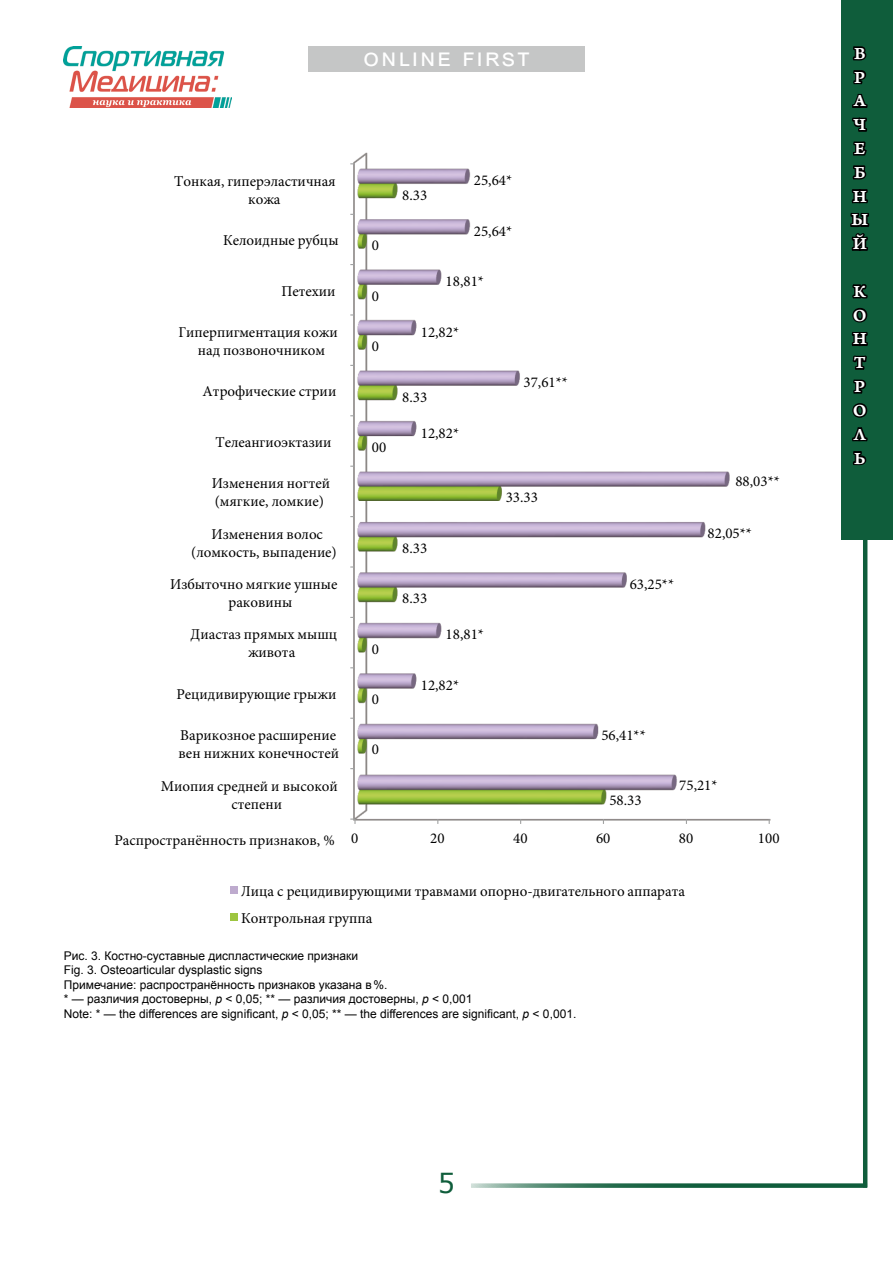
<style>
.page{position:relative;width:893px;height:1263px;background:#fff}
.page>*{position:absolute;margin:0;border:0;box-sizing:border-box;transform-origin:0 0}
.t1{font:27px "Verdana";color:#0f5d3b}
.t2{font:24px "Arial";letter-spacing:.1em;color:#fff}
.t3{font:18px/23.9px "Arno Pro Smbd Caption";color:#fff}
.t4{font:15px/18px "Minion Pro";color:#000}
.Подрисуночная_подпис{font:12px "Arial";color:#000}
.s1{font-style:italic}
</style>
<div class="page">
<hr style="left:863px;top:111px;width:4px;height:1076px;background:#0f5d3b">
<svg style="left:471px;top:1183px;width:396px;height:5px;background:#448066"></svg>
<img style="left:64px;top:47px;width:168px;height:60px">
<div style="left:841px;top:0;width:52px;height:540px;background:#0f5d3b"></div>
<svg style="left:852px;top:46px;width:15px;height:15px"></svg>
<svg style="left:852px;top:70px;width:16px;height:86px"></svg>
<svg style="left:852px;top:165px;width:15px;height:15px"></svg>
<svg style="left:851px;top:189px;width:17px;height:15px"></svg>
<svg style="left:850px;top:213px;width:20px;height:38px"></svg>
<svg style="left:851px;top:284px;width:17px;height:182px"></svg>
<img style="left:352px;top:152px;width:419px;height:670px">
<svg style="left:350px;top:818px;width:6px;height:6px"></svg>
<div style="left:230px;top:886px;width:8px;height:8px;background:#beabce"></div>
<div style="left:230px;top:913px;width:8px;height:8px;background:#9dc540"></div>
<div style="left:308px;top:46px;width:277px;height:26px;background:#c5c6c6"></div>
<h2 class="t2" style="left:364px;top:42px;width:168px">online first</h2>
<p class="t4" style="left:248px;top:172px;width:89px;text-indent:-74px">Тонкая, гиперэластичная кожа</p>
<p class="t4" style="left:402px;top:186px;width:27px">8.33</p>
<p class="t4" style="left:474px;top:172px;width:40px">25,64*</p>
<p class="t4" style="left:223px;top:231px;width:117px">Келоидные рубцы</p>
<p class="t4" style="left:372px;top:237px;width:9px">0</p>
<p class="t4" style="left:474px;top:222px;width:40px">25,64*</p>
<p class="t4" style="left:281px;top:282px;width:56px">Петехии</p>
<p class="t4" style="left:372px;top:287px;width:9px">0</p>
<p class="t4" style="left:446px;top:273px;width:40px">18,81*</p>
<p class="t4" style="left:178px;top:323px;width:161px;text-align:center">Гиперпигментация кожи над позвоночником</p>
<p class="t4" style="left:372px;top:337px;width:9px">0</p>
<p class="t4" style="left:421px;top:323px;width:40px">12,82*</p>
<p class="t4" style="left:203px;top:383px;width:135px">Атрофические стрии</p>
<p class="t4" style="left:402px;top:388px;width:27px">8.33</p>
<p class="t4" style="left:524px;top:373px;width:46px">37,61**</p>
<p class="t4" style="left:215px;top:433px;width:117px">Телеангиоэктазии</p>
<p class="t4" style="left:372px;top:438px;width:16px">00</p>
<p class="t4" style="left:421px;top:424px;width:40px">12,82*</p>
<p class="t4" style="left:212px;top:474px;width:120px">Изменения ногтей (мягкие, ломкие)</p>
<p class="t4" style="left:506px;top:489px;width:34px">33.33</p>
<p class="t4" style="left:735px;top:473px;width:46px">88,03**</p>
<p class="t4" style="left:191px;top:525px;width:147px;text-align:center">Изменения волос (ломкость, выпадение)</p>
<p class="t4" style="left:402px;top:539px;width:27px">8.33</p>
<p class="t4" style="left:708px;top:525px;width:46px">82,05**</p>
<p class="t4" style="left:228px;top:575px;width:111px;text-indent:-58px">Избыточно мягкие ушные раковины</p>
<p class="t4" style="left:402px;top:589px;width:27px">8.33</p>
<p class="t4" style="left:630px;top:575px;width:46px">63,25**</p>
<p class="t4" style="left:248px;top:626px;width:91px;text-indent:-57px">Диастаз прямых мышц живота</p>
<p class="t4" style="left:372px;top:640px;width:9px">0</p>
<p class="t4" style="left:446px;top:625px;width:40px">18,81*</p>
<p class="t4" style="left:176px;top:685px;width:161px">Рецидивирующие грыжи</p>
<p class="t4" style="left:372px;top:690px;width:9px">0</p>
<p class="t4" style="left:421px;top:676px;width:40px">12,82*</p>
<p class="t4" style="left:179px;top:726px;width:162px">Варикозное расширение вен нижних конечностей</p>
<p class="t4" style="left:372px;top:741px;width:9px">0</p>
<p class="t4" style="left:601px;top:726px;width:46px">56,41**</p>
<p class="t4" style="left:231px;top:777px;width:108px;text-indent:-71px">Миопия средней и высокой степени</p>
<p class="t4" style="left:609px;top:791px;width:34px">58.33</p>
<p class="t4" style="left:679px;top:777px;width:40px">75,21*</p>
<p class="t4" style="left:351px;top:829px;width:9px">0</p>
<p class="t4" style="left:430px;top:829px;width:16px">20</p>
<p class="t4" style="left:513px;top:829px;width:16px">40</p>
<p class="t4" style="left:596px;top:829px;width:16px">60</p>
<p class="t4" style="left:679px;top:829px;width:16px">80</p>
<p class="t4" style="left:758px;top:829px;width:23px">100</p>
<p class="t4" style="left:114px;top:831px;width:222px">Распространённость признаков, %</p>
<p class="t4" style="left:241px;top:877px;width:445px;line-height:26.8px">Лица с рецидивирующими травмами опорно-двигательного аппарата<br>Контрольная группа</p>
<p class="Подрисуночная_подпис" style="left:64px;top:947px;width:296px">Рис. 3. Костно-суставные диспластические признаки</p>
<p class="Подрисуночная_подпис" style="left:64px;top:962px;width:200px">Fig. 3. Osteoarticular dysplastic signs</p>
<p class="Подрисуночная_подпис" style="left:64px;top:976px;width:325px">Примечание: распространённость признаков указана в%.</p>
<p class="Подрисуночная_подпис" style="left:64px;top:990px;width:410px">* — различия достоверны, <span class="s1">р</span> &lt; 0,05; ** — различия достоверны, <span class="s1">р</span> &lt; 0,001</p>
<p class="Подрисуночная_подпис" style="left:64px;top:1005px;width:514px">Note: * — the differences are significant, <span class="s1">р</span> &lt; 0,05; ** — the differences are significant, <span class="s1">р</span> &lt; 0,001.</p>
<h1 class="t1" style="left:438px;top:1165px;width:19px">5</h1>
<p class="t3" style="left:851px;top:42px;width:18px">В<br>Р<br>А<br>Ч<br>Е<br>Б<br>Н<br>Ы<br>Й</p>
<p class="t3" style="left:853px;top:280px;width:16px;text-align:justify">К О Н Т Р О Л Ь</p>
</div>
